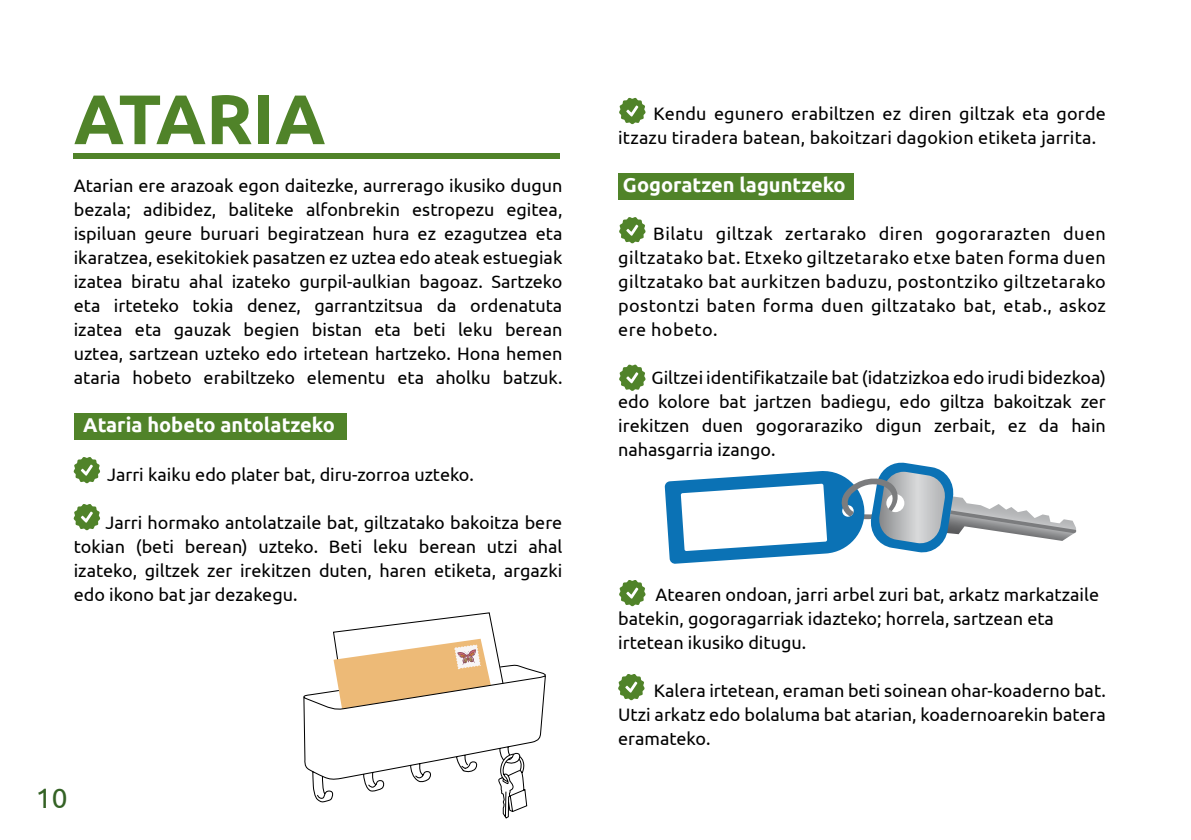
<style>
.page{position:relative;width:1191px;height:840px;background:#fff}
.page>*{position:absolute;margin:0;border:0;box-sizing:border-box;transform-origin:0 0}
.t1{font:700 70px "Ubuntu";color:#508329}
.t2{font:28px "Ubuntu";color:#346225}
.t3{font:700 20px "Ubuntu";color:#fff}
.t4{font:18px/24px "Ubuntu";color:#000;text-align:justify}
</style>
<div class="page">
<div style="left:618px;top:173px;width:236px;height:27px;background:#508329"></div>
<div style="left:74px;top:412px;width:272px;height:27px;background:#508329"></div>
<svg style="left:303px;top:612px;width:243px;height:206px"></svg>
<svg style="left:664px;top:462px;width:412px;height:101px"></svg>
<svg style="left:74px;top:457px;width:26px;height:26px"></svg>
<div style="left:74px;top:153px;width:486px;height:6px;background:#508329"></div>
<svg style="left:74px;top:504px;width:26px;height:26px"></svg>
<svg style="left:619px;top:217px;width:26px;height:26px"></svg>
<svg style="left:619px;top:364px;width:26px;height:27px"></svg>
<svg style="left:619px;top:98px;width:26px;height:26px"></svg>
<svg style="left:619px;top:580px;width:26px;height:26px"></svg>
<svg style="left:618px;top:674px;width:26px;height:26px"></svg>
<h1 class="t1" style="left:74px;top:77px;width:253px">ATARIA</h1>
<p class="t4" style="left:74px;top:173px;width:490px">Atarian ere arazoak egon daitezke, aurrerago ikusiko dugun bezala; adibidez, baliteke alfonbrekin estropezu egitea, ispiluan geure buruari begiratzean hura ez ezagutzea eta ikaratzea, esekitokiek pasatzen ez uztea edo ateak estuegiak izatea biratu ahal izateko gurpil-aulkian bagoaz. Sartzeko eta irteteko tokia denez, garrantzitsua da ordenatuta izatea eta gauzak begien bistan eta beti leku berean uztea, sartzean uzteko edo irtetean hartzeko. Hona hemen ataria hobeto erabiltzeko elementu eta aholku batzuk.</p>
<p class="t3" style="left:83px;top:413px;width:253px">Ataria hobeto antolatzeko</p>
<p class="t4" style="left:107px;top:461px;width:368px">Jarri kaiku edo plater bat, diru-zorroa uzteko.</p>
<p class="t4" style="left:74px;top:509px;width:490px;text-indent:32px">Jarri hormako antolatzaile bat, giltzatako bakoitza bere tokian (beti berean) uzteko. Beti leku berean utzi ahal izateko, giltzek zer irekitzen duten, haren etiketa, argazki edo ikono bat jar dezakegu.</p>
<h2 class="t2" style="left:36px;top:780px;width:33px">10</h2>
<p class="t4" style="left:618px;top:101px;width:489px;text-indent:35px">Kendu egunero erabiltzen ez diren giltzak eta gorde itzazu tiradera batean, bakoitzari dagokion etiketa jarrita.</p>
<p class="t3" style="left:623px;top:173px;width:224px">Gogoratzen laguntzeko</p>
<p class="t4" style="left:618px;top:221px;width:489px;text-indent:35px">Bilatu giltzak zertarako diren gogorarazten duen giltzatako bat. Etxeko giltzetarako etxe baten forma duen giltzatako bat aurkitzen baduzu, postontziko giltzetarako postontzi baten forma duen giltzatako bat, etab., askoz ere hobeto.</p>
<p class="t4" style="left:618px;top:365px;width:489px;text-indent:33px">Giltzei identifikatzaile bat (idatzizkoa edo irudi bidezkoa) edo kolore bat jartzen badiegu, edo giltza bakoitzak zer irekitzen duen gogoraraziko digun zerbait, ez da hain nahasgarria izango.</p>
<p class="t4" style="left:618px;top:581px;width:482px;text-align:left;text-indent:37px">Atearen ondoan, jarri arbel zuri bat, arkatz markatzaile batekin, gogoragarriak idazteko; horrela, sartzean eta irtetean ikusiko ditugu.</p>
<p class="t4" style="left:618px;top:677px;width:489px;text-indent:36px">Kalera irtetean, eraman beti soinean ohar-koaderno bat.<br>Utzi arkatz edo bolaluma bat atarian, koadernoarekin batera eramateko.</p>
</div>
